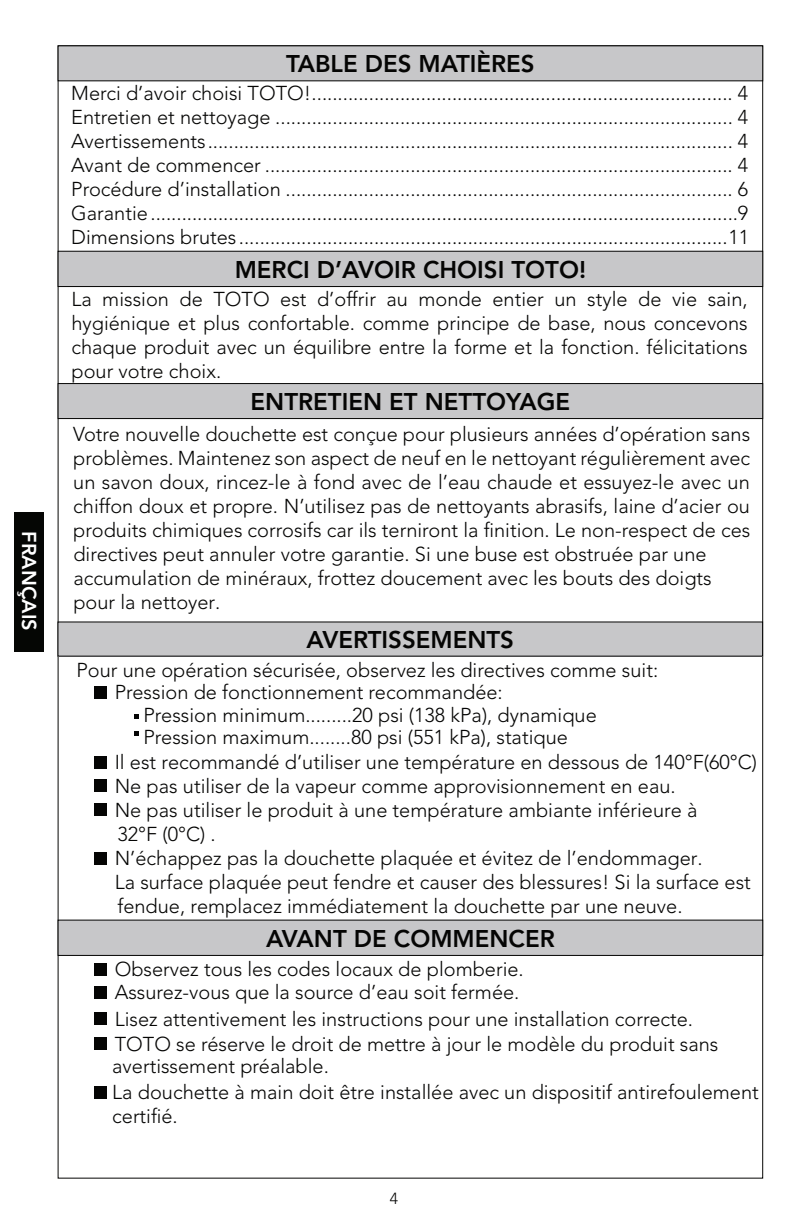
<style>
.page{position:relative;width:792px;height:1224px;background:#fff}
.page>*{position:absolute;margin:0;border:0;box-sizing:border-box;transform-origin:0 0}
.t1{font:800 24px "Avenir LT Std";color:#050504}
.t2{font:300 20px/24px "Avenir LT Std";color:#050504}
.t3{font:800 20px "Avenir LT Std";color:#fff}
.t4{font:300 16px "Avenir LT Std";color:#050504}
</style>
<div class="page">
<div style="left:14px;top:513px;width:30px;height:139px;background:#050604"></div>
<div style="left:58px;top:46px;width:705px;height:35px;background:#c7c7c9"></div>
<div style="left:58px;top:45px;width:705px;height:36px;border:1px solid #050504"></div>
<div style="left:58px;top:251px;width:705px;height:36px;background:#c7c7c9"></div>
<div style="left:58px;top:251px;width:705px;height:36px;border:1px solid #050504"></div>
<div style="left:58px;top:920px;width:705px;height:35px;background:#c7c7c9"></div>
<div style="left:58px;top:920px;width:705px;height:36px;border:1px solid #050504"></div>
<div style="left:58px;top:384px;width:705px;height:35px;background:#c7c7c9"></div>
<div style="left:58px;top:383px;width:705px;height:36px;border:1px solid #050504"></div>
<div style="left:58px;top:622px;width:705px;height:34px;background:#c7c7c9"></div>
<svg style="left:134px;top:714px;width:5px;height:5px"></svg>
<svg style="left:134px;top:731px;width:5px;height:5px"></svg>
<div style="left:94px;top:686px;width:13px;height:13px;background:#050504"></div>
<div style="left:94px;top:779px;width:13px;height:13px;background:#050504"></div>
<div style="left:94px;top:756px;width:13px;height:13px;background:#050504"></div>
<div style="left:94px;top:803px;width:13px;height:13px;background:#050504"></div>
<div style="left:94px;top:852px;width:13px;height:13px;background:#050504"></div>
<div style="left:94px;top:963px;width:13px;height:13px;background:#050504"></div>
<div style="left:94px;top:986px;width:13px;height:13px;background:#050504"></div>
<div style="left:94px;top:1012px;width:13px;height:13px;background:#050504"></div>
<div style="left:94px;top:1037px;width:13px;height:13px;background:#050504"></div>
<div style="left:94px;top:1086px;width:13px;height:13px;background:#050504"></div>
<p class="t3" style="left:41px;top:531px;width:101px;rotate:90deg">FRANÇAIS</p>
<p class="t1" style="left:286px;top:50px;width:250px">TABLE DES MATIÈRES</p>
<p class="t2" style="left:71px;top:82px;width:679px;text-align:justify">Merci d’avoir choisi TOTO!................................................................................. 4<br>Entretien et nettoyage ........................................................................................ 4<br>Avertissements..................................................................................................... 4<br>Avant de commencer .......................................................................................... 4<br>Procédure d’installation ...................................................................................... 6<br>Garantie.................................................................................................................9<br>Dimensions brutes ..............................................................................................11</p>
<p class="t1" style="left:235px;top:255px;width:353px">MERCI D’AVOIR CHOISI TOTO!</p>
<p class="t2" style="left:71px;top:287px;width:678px;text-align:justify">La mission de TOTO est d’offrir au monde entier un style de vie sain, hygiénique et plus confortable. comme principe de base, nous concevons chaque produit avec un équilibre entre la forme et la fonction. félicitations pour votre choix.</p>
<p class="t1" style="left:251px;top:388px;width:321px">ENTRETIEN ET NETTOYAGE</p>
<p class="t2" style="left:73px;top:422px;width:679px">Votre nouvelle douchette est conçue pour plusieurs années d’opération sans problèmes. Maintenez son aspect de neuf en le nettoyant régulièrement avec un savon doux, rincez-le à fond avec de l’eau chaude et essuyez-le avec un chiffon doux et propre. N’utilisez pas de nettoyants abrasifs, laine d’acier ou produits chimiques corrosifs car ils terniront la finition. Le non-respect de ces directives peut annuler votre garantie. Si une buse est obstruée par une accumulation de minéraux, frottez doucement avec les bouts des doigts pour la nettoyer.</p>
<p class="t1" style="left:307px;top:626px;width:209px">AVERTISSEMENTS</p>
<p class="t2" style="left:76px;top:658px;width:583px">Pour une opération sécurisée, observez les directives comme suit:</p>
<p class="t2" style="left:115px;top:680px;width:390px">Pression de fonctionnement recommandée:</p>
<p class="t2" style="left:143px;top:704px;width:455px">Pression minimum.........20 psi (138 kPa), dynamique</p>
<p class="t2" style="left:115px;top:725px;width:644px;text-indent:29px">Pression maximum........80 psi (551 kPa), statique<br>Il est recommandé d’utiliser une température en dessous de 140°F(60°C)<br>Ne pas utiliser de la vapeur comme approvisionnement en eau.<br>Ne pas utiliser le produit à une température ambiante inférieure à<br>32°F (0°C) .<br>N’échappez pas la douchette plaquée et évitez de l’endommager.<br>La surface plaquée peut fendre et causer des blessures! Si la surface est fendue, remplacez immédiatement la douchette par une neuve.</p>
<p class="t1" style="left:266px;top:924px;width:290px">AVANT DE COMMENCER</p>
<p class="t2" style="left:115px;top:957px;width:411px;line-height:23.2px">Observez tous les codes locaux de plomberie.<br>Assurez-vous que la source d’eau soit fermée.</p>
<p class="t2" style="left:115px;top:1007px;width:605px;line-height:25.2px">Lisez attentivement les instructions pour une installation correcte.<br>TOTO se réserve le droit de mettre à jour le modèle du produit sans</p>
<p class="t2" style="left:112px;top:1054px;width:648px;line-height:26px">avertissement préalable.<br>La douchette à main doit être installée avec un dispositif antirefoulement</p>
<p class="t2" style="left:112px;top:1105px;width:67px">certifié.</p>
<p class="t4" style="left:390px;top:1189px;width:10px">4</p>
</div>
